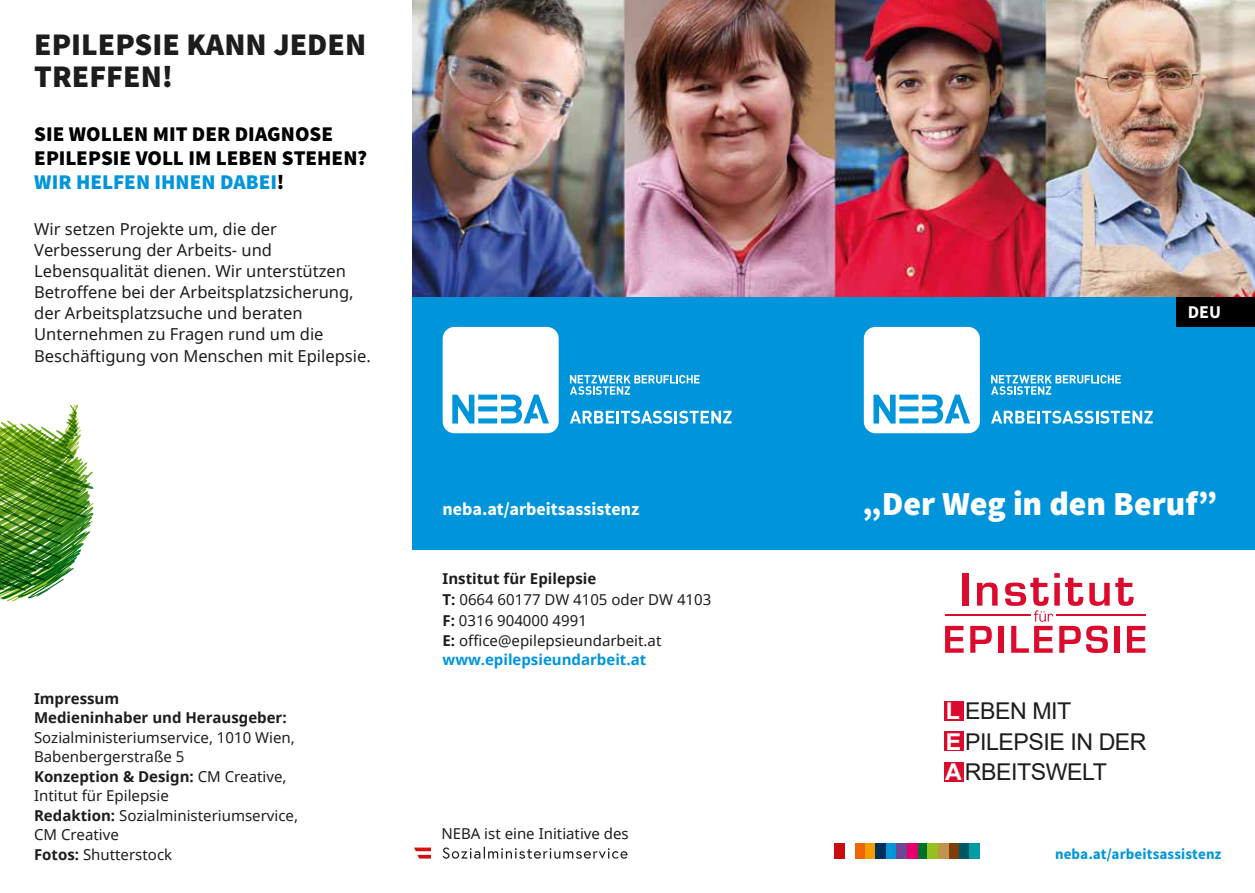
<style>
.page{position:relative;width:1255px;height:893px;background:#fff}
.page>*{position:absolute;margin:0;border:0;box-sizing:border-box;transform-origin:0 0}
.t1{font:900 33.75px "Source Sans Pro";letter-spacing:-.005em;color:#fff}
.t2{font:900 31.5px/31.5px "Source Sans Pro";color:#1d1d1b}
.t3{font:23.1px/30.3px "Arial";letter-spacing:-.02em;color:#1d1d1b}
.t4{font:900 21px/24px "Source Sans Pro";color:#000}
.t5{font:700 18px "Source Sans Pro";color:#fff}
.t6{font:16.5px/21px "Noto Sans";color:#1d1d1b}
.t7{font:15px/19.5px "Noto Sans";color:#1d1d1b}
.t8{font:700 15px/19.5px "Noto Sans";color:#1d1d1b}
.t9{font:700 15px "Source Sans Pro";letter-spacing:.005em;color:#0095db}
.s1{color:#0095db}
.s2{font-weight:700}
.s3{font-weight:700;color:#0095db}
.s4{font-weight:700;color:#fff}
</style>
<div class="page">
<img style="left:0;top:426px;width:81px;height:162px">
<img style="left:413px;top:0;width:841px;height:297px">
<div style="left:413px;top:297px;width:841px;height:252px;background:#0095db"></div>
<div style="left:834px;top:843px;width:10px;height:16px;background:#c90c0f"></div>
<div style="left:854px;top:843px;width:11px;height:16px;background:#ec6608"></div>
<div style="left:917px;top:843px;width:10px;height:16px;background:#00702a"></div>
<div style="left:886px;top:843px;width:10px;height:16px;background:#0095db"></div>
<div style="left:948px;top:843px;width:11px;height:16px;background:#7d3e08"></div>
<div style="left:865px;top:843px;width:10px;height:16px;background:#f59c00"></div>
<div style="left:927px;top:843px;width:11px;height:16px;background:#95c11f"></div>
<div style="left:896px;top:843px;width:10px;height:16px;background:#6c4796"></div>
<div style="left:959px;top:843px;width:10px;height:16px;background:#005865"></div>
<div style="left:875px;top:843px;width:11px;height:16px;background:#00305b"></div>
<div style="left:938px;top:843px;width:10px;height:16px;background:#c0944a"></div>
<div style="left:906px;top:843px;width:11px;height:16px;background:#e6006d"></div>
<div style="left:969px;top:843px;width:10px;height:16px;background:#009ba4"></div>
<div style="left:1175px;top:297px;width:79px;height:30px;background:#000"></div>
<svg style="left:442px;top:327px;width:116px;height:106px;background:#def1fa"></svg>
<svg style="left:570px;top:375px;width:129px;height:20px"></svg>
<svg style="left:570px;top:411px;width:161px;height:13px"></svg>
<svg style="left:863px;top:327px;width:116px;height:106px;background:#ddf1fa"></svg>
<svg style="left:991px;top:375px;width:129px;height:20px"></svg>
<svg style="left:991px;top:411px;width:161px;height:13px"></svg>
<svg style="left:442px;top:847px;width:185px;height:12px"></svg>
<svg style="left:414px;top:847px;width:17px;height:11px"></svg>
<hr style="left:945px;top:614px;width:85px;height:1px;background:#db0b2d">
<div style="left:962px;top:573px;width:6px;height:33px;background:#db0b2d"></div>
<svg style="left:977px;top:583px;width:20px;height:23px"></svg>
<svg style="left:1115px;top:578px;width:18px;height:28px"></svg>
<svg style="left:945px;top:626px;width:18px;height:27px"></svg>
<svg style="left:970px;top:626px;width:21px;height:27px"></svg>
<div style="left:998px;top:626px;width:5px;height:27px;background:#db0b2d"></div>
<div style="left:1114px;top:626px;width:5px;height:27px;background:#db0b2d"></div>
<svg style="left:1127px;top:626px;width:18px;height:27px"></svg>
<svg style="left:1005px;top:573px;width:104px;height:80px"></svg>
<hr style="left:1055px;top:614px;width:90px;height:1px;background:#db0b2d">
<div style="left:943px;top:701px;width:20px;height:20px;background:#db0b2d"></div>
<div style="left:943px;top:732px;width:20px;height:19px;background:#db0b2d"></div>
<div style="left:943px;top:762px;width:20px;height:19px;background:#db0b2d"></div>
<h2 class="t2" style="left:34px;top:31px;width:333px">EPILEPSIE KANN JEDEN<br>TREFFEN!</h2>
<h3 class="t4" style="left:34px;top:123px;width:334px">SIE WOLLEN MIT DER DIAGNOSE<br>EPILEPSIE VOLL IM LEBEN STEHEN?<br><span class="s1">WIR HELFEN IHNEN DABEI</span>!</h3>
<p class="t6" style="left:34px;top:219px;width:338px">Wir setzen Projekte um, die der Verbesserung der Arbeits- und Lebensqualität dienen. Wir unterstützen Betroffene bei der Arbeitsplatzsicherung, der Arbeitsplatzsuche und beraten Unternehmen zu Fragen rund um die Beschäftigung von Menschen mit Epilepsie.</p>
<p class="t8" style="left:34px;top:688px;width:254px">Impressum<br>Medieninhaber und Herausgeber:</p>
<p class="t7" style="left:34px;top:727px;width:265px">Sozialministeriumservice, 1010 Wien,<br>Babenbergerstraße 5<br><span class="s2">Konzeption &amp; Design:</span> CM Creative,<br>Intitut für Epilepsie<br><span class="s2">Redaktion:</span> Sozialministeriumservice,<br>CM Creative<br><span class="s2">Fotos:</span> Shutterstock</p>
<p class="t5" style="left:1187px;top:301px;width:35px">DEU</p>
<p class="t5" style="left:442px;top:497px;width:198px">neba.at/arbeitsassistenz</p>
<h1 class="t1" style="left:862px;top:481px;width:357px">„Der Weg in den Beruf”</h1>
<p class="t7" style="left:442px;top:568px;width:270px;line-height:21px"><span class="s2">Institut für Epilepsie<br>T:</span> 0664 60177 DW 4105 oder DW 4103<br><span class="s2">F:</span> 0316 904000 4991</p>
<p class="t7" style="left:442px;top:630px;width:220px"><span class="s2">E:</span> office@epilepsieundarbeit.at <span class="s3">www.epilepsieundarbeit.at</span></p>
<p class="t7" style="left:441px;top:824px;width:189px">NEBA ist eine Initiative des</p>
<h3 class="t3" style="left:945px;top:696px;width:203px"><span class="s4">L</span> EBEN MIT<br><span class="s4">E</span> PILEPSIE IN DER<br><span class="s4">A</span>RBEITSWELT</h3>
<p class="t9" style="left:1054px;top:844px;width:168px">neba.at/arbeitsassistenz</p>
</div>
